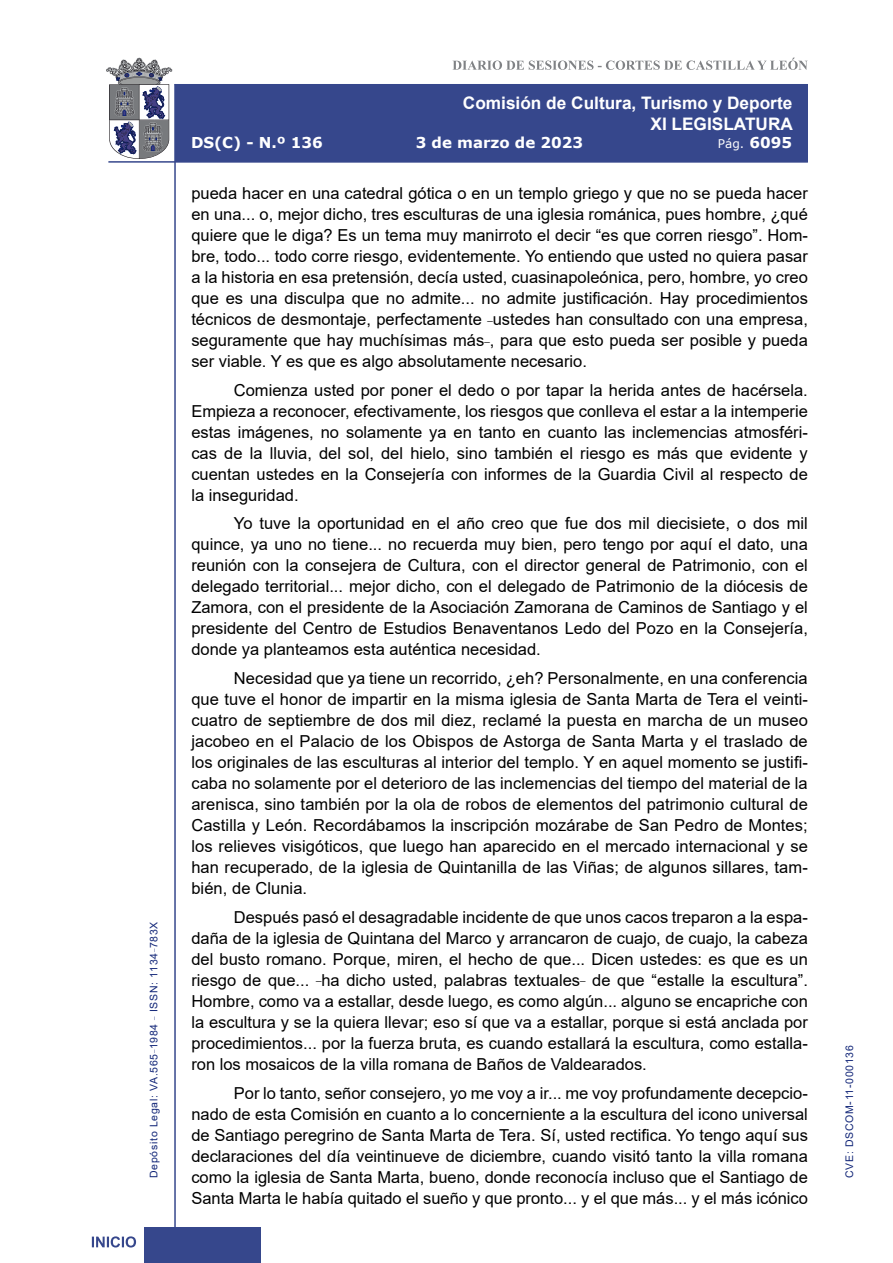
<style>
.page{position:relative;width:893px;height:1263px;background:#fff}
.page>*{position:absolute;margin:0;border:0;box-sizing:border-box;transform-origin:0 0}
.t1{font:700 17.25px/20.7px "Arial";color:#fff;text-align:right}
.t2{font:16.5px/21px "Arial";color:#000;text-align:justify}
.t3{font:700 15px "Verdana";color:#fff}
.t4{font:12px "Verdana";color:#fff}
.t5{font:10.5px "Arial";letter-spacing:.065em;color:#122678}
.s1{font-weight:700;font-size:15px}
</style>
<div class="page">
<svg style="left:452px;top:58px;width:356px;height:12px"></svg>
<hr style="left:174px;top:84px;width:2px;height:1179px;background:#36478c">
<div style="left:144px;top:1227px;width:117px;height:36px;background:#36478c"></div>
<div style="left:175px;top:84px;width:633px;height:78px;background:#36478c"></div>
<hr style="left:108px;top:161px;width:700px;height:2px;background:#36478c">
<svg style="left:92px;top:1236px;width:44px;height:11px"></svg>
<svg style="left:106px;top:58px;width:66px;height:101px"></svg>
<p class="t5" style="left:146px;top:1178px;width:258px;rotate:-90deg">Depósito Legal: VA.565<sup>_</sup>1984 <sup>_</sup> ISSN: 1134<sup>_</sup>783X</p>
<p class="t1" style="left:463px;top:93px;width:332px">Comisión de Cultura, Turismo y Deporte<br>XI LEGISLATURA</p>
<p class="t3" style="left:191px;top:132px;width:133px">DS(C) - N.º 136</p>
<p class="t3" style="left:416px;top:132px;width:169px">3 de marzo de 2023</p>
<p class="t4" style="left:718px;top:135px;width:76px">Pág. <span class="s1">6095</span></p>
<p class="t2" style="left:191px;top:183px;width:618px">pueda hacer en una catedral gótica o en un templo griego y que no se pueda hacer en una... o, mejor dicho, tres esculturas de una iglesia románica, pues hombre, ¿qué quiere que le diga? Es un tema muy manirroto el decir “es que corren riesgo”. Hom&shy;bre, todo... todo corre riesgo, evidentemente. Yo entiendo que usted no quiera pasar a la historia en esa pretensión, decía usted, cuasinapoleónica, pero, hombre, yo creo que es una disculpa que no admite... no admite justificación. Hay procedimientos técnicos de desmontaje, perfectamente <sup>_</sup>ustedes han consultado con una empresa, seguramente que hay muchísimas más<sup>_</sup>, para que esto pueda ser posible y pueda ser viable. Y es que es algo absolutamente necesario.</p>
<p class="t2" style="left:191px;top:379px;width:618px;text-indent:43px">Comienza usted por poner el dedo o por tapar la herida antes de hacérsela.<br>Empieza a reconocer, efectivamente, los riesgos que conlleva el estar a la intemperie estas imágenes, no solamente ya en tanto en cuanto las inclemencias atmosféri&shy;cas de la lluvia, del sol, del hielo, sino también el riesgo es más que evidente y cuentan ustedes en la Consejería con informes de la Guardia Civil al respecto de la inseguridad.</p>
<p class="t2" style="left:191px;top:513px;width:618px;text-indent:43px">Yo tuve la oportunidad en el año creo que fue dos mil diecisiete, o dos mil quince, ya uno no tiene... no recuerda muy bien, pero tengo por aquí el dato, una reunión con la consejera de Cultura, con el director general de Patrimonio, con el delegado territorial... mejor dicho, con el delegado de Patrimonio de la diócesis de Zamora, con el presidente de la Asociación Zamorana de Caminos de Santiago y el presidente del Centro de Estudios Benaventanos Ledo del Pozo en la Consejería, donde ya planteamos esta auténtica necesidad.</p>
<p class="t2" style="left:191px;top:668px;width:618px;text-indent:43px">Necesidad que ya tiene un recorrido, ¿eh? Personalmente, en una conferencia que tuve el honor de impartir en la misma iglesia de Santa Marta de Tera el veinti&shy;cuatro de septiembre de dos mil diez, reclamé la puesta en marcha de un museo jacobeo en el Palacio de los Obispos de Astorga de Santa Marta y el traslado de los originales de las esculturas al interior del templo. Y en aquel momento se justifi&shy;caba no solamente por el deterioro de las inclemencias del tiempo del material de la arenisca, sino también por la ola de robos de elementos del patrimonio cultural de Castilla y León. Recordábamos la inscripción mozárabe de San Pedro de Montes; los relieves visigóticos, que luego han aparecido en el mercado internacional y se han recuperado, de la iglesia de Quintanilla de las Viñas; de algunos sillares, tam&shy;bién, de Clunia.</p>
<p class="t2" style="left:191px;top:906px;width:618px;text-indent:43px">Después pasó el desagradable incidente de que unos cacos treparon a la espa&shy;daña de la iglesia de Quintana del Marco y arrancaron de cuajo, de cuajo, la cabeza del busto romano. Porque, miren, el hecho de que... Dicen ustedes: es que es un riesgo de que... <sup>_</sup>ha dicho usted, palabras textuales<sup>_</sup> de que “estalle la escultura”.<br>Hombre, como va a estallar, desde luego, es como algún... alguno se encapriche con la escultura y se la quiera llevar; eso sí que va a estallar, porque si está anclada por procedimientos... por la fuerza bruta, es cuando estallará la escultura, como estalla&shy;ron los mosaicos de la villa romana de Baños de Valdearados.</p>
<p class="t2" style="left:191px;top:1082px;width:618px;text-indent:43px">Por lo tanto, señor consejero, yo me voy a ir... me voy profundamente decepcio&shy;nado de esta Comisión en cuanto a lo concerniente a la escultura del icono universal de Santiago peregrino de Santa Marta de Tera. Sí, usted rectifica. Yo tengo aquí sus declaraciones del día veintinueve de diciembre, cuando visitó tanto la villa romana como la iglesia de Santa Marta, bueno, donde reconocía incluso que el Santiago de Santa Marta le había quitado el sueño y que pronto... y el que más... y el más icónico</p>
<p class="t5" style="left:842px;top:1178px;width:134px;rotate:-90deg">CVE: DSCOM-11-000136</p>
</div>
